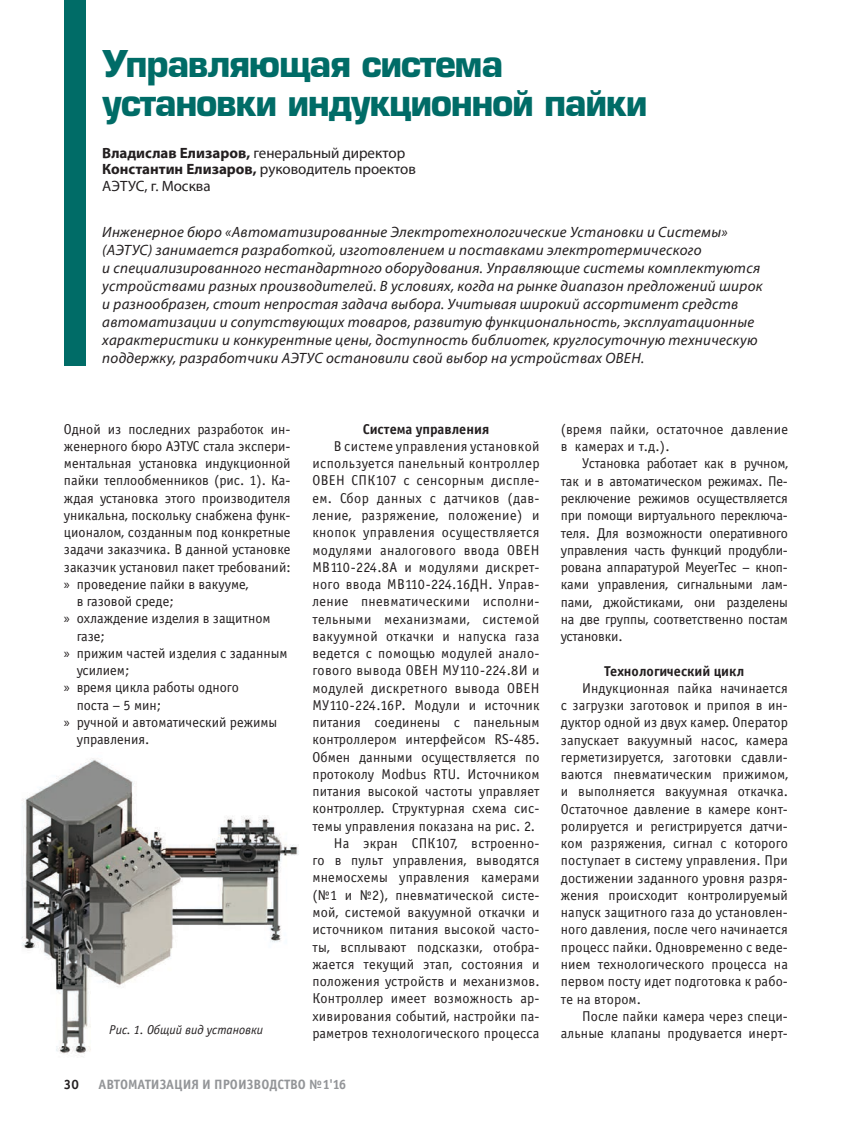
<style>
.page{position:relative;width:851px;height:1127px;background:#fff}
.page>*{position:absolute;margin:0;border:0;box-sizing:border-box;transform-origin:0 0}
.t1{font:700 36px/39px "Europe C";letter-spacing:-.04em;color:#006c67}
.t2{font:italic 15px/18px "Myriad Pro";letter-spacing:.02em;color:#231f20}
.t3{font:15px/16.5px "Myriad Pro";color:#231f20}
.t4{font:14.25px/17.2px "Officina Sans Book C";letter-spacing:.01em;color:#231f20;text-align:justify}
.t5{font:14.25px "Officina Sans Bold C";color:#231f20}
.t6{font:13.5px "Officina Sans Bold C";color:#939598}
.t7{font:13.5px "Officina Sans Bold C";color:#231f20}
.t8{font:italic 12.75px "Officina Sans Book C";color:#231f20}
.s1{font-weight:700}
.s2{font-family:"Myriad Pro"}
</style>
<div class="page">
<div style="left:65px;top:0;width:21px;height:366px;background:#006c67"></div>
<img style="left:22px;top:758px;width:277px;height:299px">
<hr style="left:850px;top:668px;width:1px;height:75px;background:#00aeef">
<h1 class="t1" style="left:102px;top:44px;width:546px">Управляющая система установки индукционной пайки</h1>
<p class="t3" style="left:102px;top:144px;width:315px"><span class="s1">Владислав Елизаров,</span> генеральный директор<br><span class="s1">Константин Елизаров,</span> руководитель проектов<br>АЭТУС, г. Москва</p>
<p class="t2" style="left:102px;top:223px;width:661px">Инженерное бюро «Автоматизированные Электротехнологические Установки и Системы» (АЭТУС) занимается разработкой, изготовлением и поставками электротермического<br>и специализированного нестандартного оборудования. Управляющие системы комплектуются устройствами разных производителей. В условиях, когда на рынке диапазон предложений широк и разнообразен, стоит непростая задача выбора. Учитывая широкий ассортимент средств автоматизации и сопутствующих товаров, развитую функциональность, эксплуатационные характеристики и конкурентные цены, доступность библиотек, круглосуточную техническую поддержку, разработчики АЭТУС остановили свой выбор на устройствах ОВЕН.</p>
<p class="t4" style="left:64px;top:420px;width:228px">Одной из последних разработок ин-</p>
<p class="t4" style="left:64px;top:438px;width:228px">женерного бюро АЭТУС стала экспери-</p>
<p class="t4" style="left:64px;top:455px;width:228px">ментальная установка индукционной</p>
<p class="t4" style="left:64px;top:472px;width:228px">пайки теплообменников (рис. 1). Ка-</p>
<p class="t4" style="left:64px;top:489px;width:228px">ждая установка этого производителя</p>
<p class="t4" style="left:64px;top:507px;width:228px">уникальна, поскольку снабжена функ-</p>
<p class="t4" style="left:64px;top:524px;width:228px">ционалом, созданным под конкретные</p>
<p class="t4" style="left:64px;top:541px;width:228px">задачи заказчика. В данной установке</p>
<p class="t4" style="left:64px;top:558px;width:228px">заказчик установил пакет требований:</p>
<p class="t4" style="left:64px;top:576px;width:186px"><span class="s2">»</span> проведение пайки в вакууме,</p>
<p class="t4" style="left:77px;top:593px;width:98px">в газовой среде;</p>
<p class="t4" style="left:64px;top:610px;width:208px"><span class="s2">»</span> охлаждение изделия в защитном</p>
<p class="t4" style="left:77px;top:627px;width:30px">газе;</p>
<p class="t4" style="left:64px;top:645px;width:225px"><span class="s2">»</span> прижим частей изделия с заданным</p>
<p class="t4" style="left:77px;top:662px;width:54px">усилием;</p>
<p class="t4" style="left:64px;top:679px;width:176px"><span class="s2">»</span> время цикла работы одного</p>
<p class="t4" style="left:77px;top:696px;width:86px">поста – 5 мин;</p>
<p class="t4" style="left:64px;top:714px;width:215px"><span class="s2">»</span> ручной и автоматический режимы</p>
<p class="t4" style="left:77px;top:731px;width:74px">управления.</p>
<p class="t8" style="left:109px;top:1023px;width:156px">Рис. 1. Общий вид установки</p>
<p class="t5" style="left:362px;top:421px;width:128px">Система управления</p>
<p class="t4" style="left:333px;top:438px;width:207px">В системе управления установкой</p>
<p class="t4" style="left:312px;top:455px;width:229px">используется панельный контроллер</p>
<p class="t4" style="left:312px;top:472px;width:229px">ОВЕН СПК107 с сенсорным диспле-</p>
<p class="t4" style="left:312px;top:490px;width:229px">ем. Сбор данных с датчиков (дав-</p>
<p class="t4" style="left:312px;top:507px;width:229px">ление, разряжение, положение) и</p>
<p class="t4" style="left:312px;top:524px;width:229px">кнопок управления осуществляется</p>
<p class="t4" style="left:312px;top:541px;width:229px">модулями аналогового ввода ОВЕН</p>
<p class="t4" style="left:312px;top:559px;width:229px">МВ110-224.8А и модулями дискрет-</p>
<p class="t4" style="left:312px;top:576px;width:229px">ного ввода МВ110-224.16ДН. Управ-</p>
<p class="t4" style="left:312px;top:593px;width:229px">ление пневматическими исполни-</p>
<p class="t4" style="left:312px;top:610px;width:229px">тельными механизмами, системой</p>
<p class="t4" style="left:312px;top:628px;width:229px">вакуумной откачки и напуска газа</p>
<p class="t4" style="left:312px;top:645px;width:229px">ведется с помощью модулей анало-</p>
<p class="t4" style="left:312px;top:662px;width:229px">гового вывода ОВЕН МУ110-224.8И и</p>
<p class="t4" style="left:312px;top:679px;width:229px">модулей дискретного вывода ОВЕН</p>
<p class="t4" style="left:312px;top:697px;width:229px">МУ110-224.16Р. Модули и источник</p>
<p class="t4" style="left:312px;top:714px;width:229px">питания соединены с панельным</p>
<p class="t4" style="left:312px;top:731px;width:229px">контроллером интерфейсом RS-485.</p>
<p class="t4" style="left:312px;top:748px;width:229px">Обмен данными осуществляется по</p>
<p class="t4" style="left:312px;top:766px;width:229px">протоколу Modbus RTU. Источником</p>
<p class="t4" style="left:312px;top:783px;width:229px">питания высокой частоты управляет</p>
<p class="t4" style="left:312px;top:800px;width:229px">контроллер. Структурная схема сис-</p>
<p class="t4" style="left:312px;top:817px;width:224px">темы управления показана на рис. 2.</p>
<p class="t4" style="left:333px;top:835px;width:207px">На экран СПК107, встроенно-</p>
<p class="t4" style="left:312px;top:852px;width:229px">го в пульт управления, выводятся</p>
<p class="t4" style="left:312px;top:869px;width:229px">мнемосхемы управления камерами</p>
<p class="t4" style="left:312px;top:886px;width:229px">(№1 и №2), пневматической систе-</p>
<p class="t4" style="left:312px;top:904px;width:229px">мой, системой вакуумной откачки и</p>
<p class="t4" style="left:312px;top:921px;width:229px">источником питания высокой часто-</p>
<p class="t4" style="left:312px;top:938px;width:229px">ты, всплывают подсказки, отобра-</p>
<p class="t4" style="left:312px;top:955px;width:229px">жается текущий этап, состояния и</p>
<p class="t4" style="left:312px;top:973px;width:229px">положения устройств и механизмов.</p>
<p class="t4" style="left:312px;top:990px;width:229px">Контроллер имеет возможность ар-</p>
<p class="t4" style="left:312px;top:1007px;width:229px">хивирования событий, настройки па-</p>
<p class="t4" style="left:312px;top:1024px;width:229px">раметров технологического процесса</p>
<p class="t7" style="left:64px;top:1077px;width:17px">30</p>
<p class="t6" style="left:98px;top:1077px;width:249px">АВТОМАТИЗАЦИЯ И ПРОИЗВОДСТВО №1'16</p>
<p class="t4" style="left:560px;top:421px;width:229px">(время пайки, остаточное давление в камерах и т.д.).</p>
<p class="t4" style="left:560px;top:455px;width:229px;text-indent:21px">Установка работает как в ручном, так и в автоматическом режимах. Пе&shy;реключение режимов осуществляется при помощи виртуального переключа&shy;теля. Для возможности оперативного управления часть функций продубли&shy;рована аппаратурой MeyerTec – кноп&shy;ками управления, сигнальными лам&shy;пами, джойстиками, они разделены на две группы, соответственно постам установки.</p>
<p class="t5" style="left:604px;top:663px;width:141px">Технологический цикл</p>
<p class="t4" style="left:560px;top:680px;width:229px;text-indent:21px">Индукционная пайка начинается с загрузки заготовок и припоя в ин&shy;дуктор одной из двух камер. Оператор запускает вакуумный насос, камера герметизируется, заготовки сдавли&shy;ваются пневматическим прижимом, и выполняется вакуумная откачка.<br>Остаточное давление в камере конт&shy;ролируется и регистрируется датчи&shy;ком разряжения, сигнал с которого поступает в систему управления. При достижении заданного уровня разря&shy;жения происходит контролируемый напуск защитного газа до установлен&shy;ного давления, после чего начинается процесс пайки. Одновременно с веде&shy;нием технологического процесса на первом посту идет подготовка к рабо&shy;те на втором.</p>
<p class="t4" style="left:560px;top:1007px;width:229px;text-align:right">После пайки камера через специ&shy;альные клапаны продувается инерт-</p>
</div>
